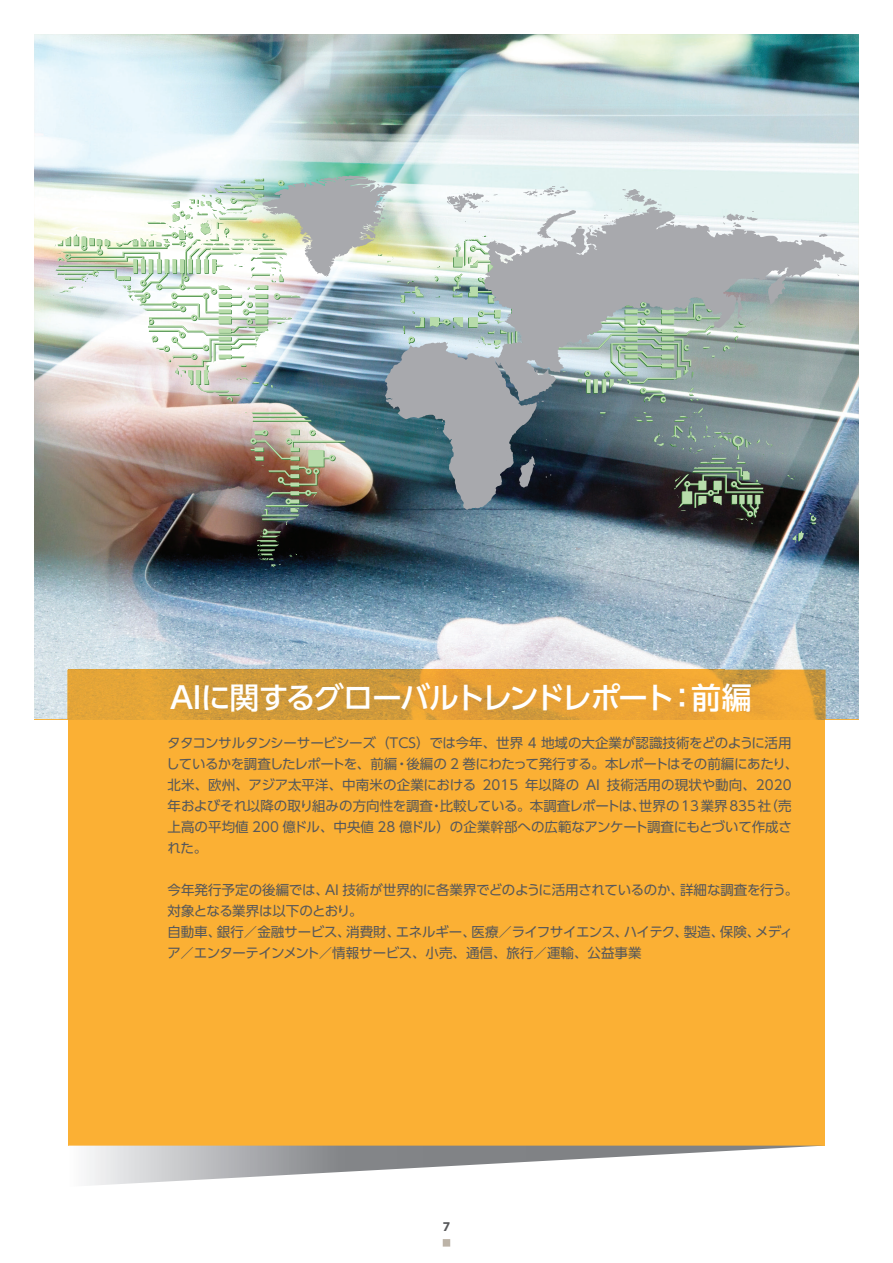
<style>
.page{position:relative;width:893px;height:1263px;background:#fff}
.page>*{position:absolute;margin:0;border:0;box-sizing:border-box;transform-origin:0 0}
.t1{font:500 30px "UD Shin Go Pr 6 N";letter-spacing:-.07em;color:#fff}
.t2{font:13.5px/21px "UD Shin Go Pr 6 N";letter-spacing:-.01em;color:#57585a}
.t3{font:700 13.5px "Myriad Pro";color:#57585a}
</style>
<div class="page">
<img style="left:34px;top:34px;width:825px;height:685px">
<img style="left:262px;top:176px;width:585px;height:374px">
<svg style="left:220px;top:179px;width:43px;height:9px"></svg>
<img style="left:68px;top:670px;width:656px;height:49px">
<img style="left:724px;top:670px;width:101px;height:49px">
<div style="left:68px;top:719px;width:757px;height:427px;background:#fbb034"></div>
<img style="left:68px;top:1145px;width:755px;height:40px">
<div style="left:443px;top:1239px;width:7px;height:7px;background:#bcb3a7"></div>
<h1 class="t1" style="left:170px;top:673px;width:583px">AIに関するグローバルトレンドレポート：前編</h1>
<p class="t2" style="left:166px;top:732px;width:633px">タタコンサルタンシーサービシーズ（TCS）では今年、世界 4 地域の大企業が認識技術をどのように活用しているかを調査したレポートを、前編・後編の 2 巻にわたって発行する。本レポートはその前編にあたり、北米、欧州、アジア太平洋、中南米の企業における 2015 年以降の AI 技術活用の現状や動向、2020年およびそれ以降の取り組みの方向性を調査・比較している。本調査レポートは、世界の13業界835社（売上高の平均値 200 億ドル、中央値 28 億ドル）の企業幹部への広範なアンケート調査にもとづいて作成された。</p>
<p class="t2" style="left:167px;top:879px;width:632px">今年発行予定の後編では、AI 技術が世界的に各業界でどのように活用されているのか、詳細な調査を行う。対象となる業界は以下のとおり。<br>自動車、銀行／金融サービス、消費財、エネルギー、医療／ライフサイエンス、ハイテク、製造、保険、メディア／エンターテインメント／情報サービス、小売、通信、旅行／運輸、公益事業</p>
<p class="t3" style="left:443px;top:1217px;width:9px">7</p>
</div>
